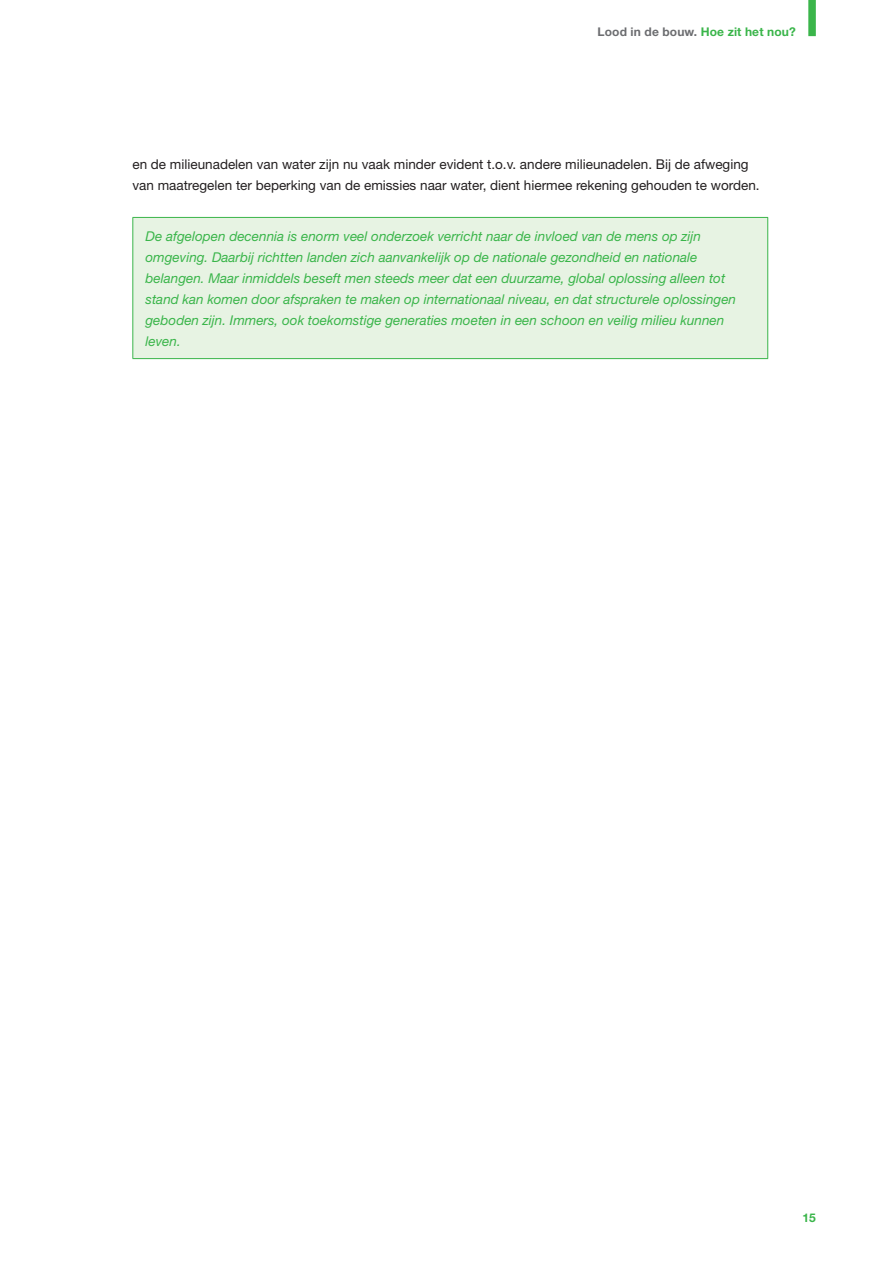
<style>
.page{position:relative;width:895px;height:1265px;background:#fff}
.page>*{position:absolute;margin:0;border:0;box-sizing:border-box;transform-origin:0 0}
.t1{font:italic 13.5px/21px "Helvetica Neue";color:#3ab54a}
.t2{font:13.5px/21px "Helvetica Neue";color:#231f20}
.t3{font:700 12px "Helvetica Neue";letter-spacing:.01em;color:#6c6d70}
.t4{font:700 12px "Helvetica Neue";color:#3ab54a}
.s1{color:#3ab54a}
</style>
<div class="page">
<div style="left:808px;top:0;width:7px;height:36px;background:#3ab54a"></div>
<div style="left:133px;top:217px;width:634px;height:142px;background:#e7f3e3"></div>
<hr style="left:132px;top:217px;width:636px;height:1px;background:#3ab54a">
<hr style="left:132px;top:218px;width:1px;height:140px;background:#3ab54a">
<hr style="left:767px;top:218px;width:1px;height:140px;background:#3ab54a">
<hr style="left:132px;top:358px;width:636px;height:1px;background:#3ab54a">
<p class="t3" style="left:597px;top:24px;width:200px">Lood in de bouw. <span class="s1">Hoe zit het nou?</span></p>
<p class="t2" style="left:132px;top:154px;width:628px">en de milieunadelen van water zijn nu vaak minder evident t.o.v. andere milieunadelen. Bij de afweging van maatregelen ter beperking van de emissies naar water, dient hiermee rekening gehouden te worden.</p>
<p class="t1" style="left:146px;top:225px;width:592px">De afgelopen decennia is enorm veel onderzoek verricht naar de invloed van de mens op zijn omgeving. Daarbij richtten landen zich aanvankelijk op de nationale gezondheid en nationale belangen. Maar inmiddels beseft men steeds meer dat een duurzame, global oplossing alleen tot stand kan komen door afspraken te maken op internationaal niveau, en dat structurele oplossingen geboden zijn. Immers, ook toekomstige generaties moeten in een schoon en veilig milieu kunnen leven.</p>
<p class="t4" style="left:802px;top:1211px;width:15px">15</p>
</div>
